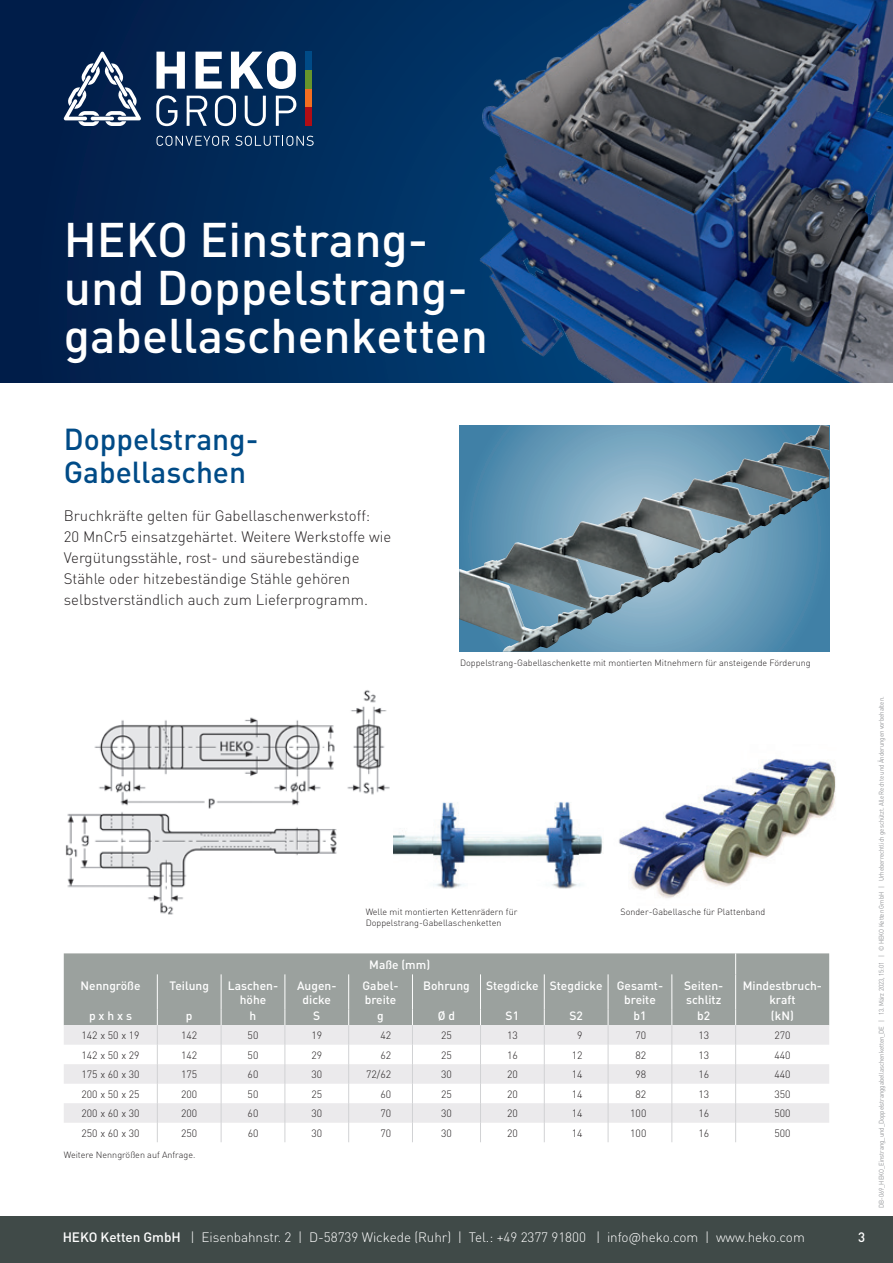
<style>
.page{position:relative;width:893px;height:1263px;background:#fff}
.page>*{position:absolute;margin:0;border:0;box-sizing:border-box;transform-origin:0 0}
.t1{font:500 48px/48px "DIN";color:#fff}
.t2{font:500 30px/33px "DIN";color:#004b87}
.t3{font:300 15px/21px "DIN";color:#231f20}
.t4{font:300 13.5px "DIN Pro";letter-spacing:-.005em;color:#fff}
.t5{font:500 13.5px "DIN";color:#fff}
.t6{font:500 12px/14.4px "DIN";color:#fff;text-align:center}
.t7{font:300 10.5px "DIN";color:#231f20}
.t8{font:300 9px/10.8px "DIN Pro";color:#231f20}
.t9{font:6.75px "DIN";letter-spacing:-.01em;color:#939598;scale:.9 1}
.s1{font-family:"DIN";font-weight:500}
</style>
<div class="page">
<svg style="left:0;top:0;width:466px;height:383px;background:#002958"></svg>
<img style="left:466px;top:0;width:427px;height:383px">
<img style="left:459px;top:425px;width:370px;height:227px">
<img style="left:393px;top:802px;width:210px;height:87px">
<img style="left:618px;top:758px;width:218px;height:140px">
<img style="left:65px;top:690px;width:325px;height:225px">
<div style="left:0;top:1216px;width:893px;height:47px;background:#404a48"></div>
<div style="left:64px;top:953px;width:765px;height:72px;background:#9ba19e"></div>
<svg style="left:64px;top:1025px;width:765px;height:98px;fill:#ebeaec"></svg>
<svg style="left:735px;top:953px;width:1px;height:21px"></svg>
<hr style="left:157px;top:974px;width:1px;height:36px;background:#fff">
<hr style="left:221px;top:974px;width:1px;height:36px;background:#fff">
<hr style="left:285px;top:974px;width:1px;height:36px;background:#fff">
<hr style="left:348px;top:974px;width:1px;height:36px;background:#fff">
<hr style="left:412px;top:974px;width:1px;height:36px;background:#fff">
<hr style="left:480px;top:974px;width:1px;height:36px;background:#fff">
<hr style="left:544px;top:974px;width:1px;height:36px;background:#fff">
<hr style="left:608px;top:974px;width:1px;height:36px;background:#fff">
<hr style="left:671px;top:974px;width:1px;height:36px;background:#fff">
<hr style="left:735px;top:974px;width:1px;height:36px;background:#fff">
<svg style="left:157px;top:1010px;width:1px;height:132px"></svg>
<svg style="left:221px;top:1010px;width:1px;height:132px"></svg>
<svg style="left:285px;top:1010px;width:1px;height:132px"></svg>
<svg style="left:348px;top:1010px;width:1px;height:132px"></svg>
<svg style="left:412px;top:1010px;width:1px;height:132px"></svg>
<svg style="left:480px;top:1010px;width:1px;height:132px"></svg>
<svg style="left:544px;top:1010px;width:1px;height:132px"></svg>
<svg style="left:608px;top:1010px;width:1px;height:132px"></svg>
<svg style="left:671px;top:1010px;width:1px;height:132px"></svg>
<svg style="left:735px;top:1010px;width:1px;height:132px"></svg>
<svg style="left:156px;top:51px;width:140px;height:38px"></svg>
<svg style="left:156px;top:95px;width:140px;height:31px"></svg>
<svg style="left:157px;top:136px;width:72px;height:10px"></svg>
<svg style="left:235px;top:136px;width:79px;height:10px"></svg>
<div style="left:306px;top:52px;width:6px;height:18px;background:#004b87"></div>
<div style="left:306px;top:70px;width:6px;height:19px;background:#66952c"></div>
<div style="left:306px;top:89px;width:6px;height:18px;background:#f36e21"></div>
<div style="left:306px;top:107px;width:6px;height:19px;background:#b00d15"></div>
<svg style="left:64px;top:52px;width:77px;height:74px"></svg>
<h1 class="t1" style="left:64px;top:214px;width:426px">HEKO Einstrang&shy;und Doppelstrang&shy;gabellaschenketten</h1>
<h2 class="t2" style="left:64px;top:422px;width:196px">Doppelstrang-<br>Gabellaschen</h2>
<p class="t3" style="left:64px;top:505px;width:329px">Bruchkräfte gelten für Gabellaschenwerkstoff:<br>20 MnCr5 einsatzgehärtet. Weitere Werkstoffe wie Vergütungsstähle, rost- und säurebeständige Stähle oder hitzebeständige Stähle gehören selbstverständlich auch zum Lieferprogramm.</p>
<p class="t8" style="left:460px;top:657px;width:352px">Doppelstrang-Gabellaschenkette mit montierten Mitnehmern für ansteigende Förderung</p>
<p class="t8" style="left:366px;top:906px;width:153px">Welle mit montierten Kettenrädern für<br>Doppelstrang-Gabellaschenketten</p>
<p class="t8" style="left:620px;top:906px;width:146px">Sonder-Gabellasche für Plattenband</p>
<p class="t6" style="left:369px;top:957px;width:62px">Maße (mm)</p>
<p class="t6" style="left:81px;top:978px;width:61px">Nenngröße</p>
<p class="t6" style="left:169px;top:978px;width:41px">Teilung</p>
<p class="t6" style="left:228px;top:978px;width:52px">Laschen&shy;höhe</p>
<p class="t6" style="left:297px;top:978px;width:39px">Augen&shy;dicke</p>
<p class="t6" style="left:363px;top:978px;width:36px;text-align:left">Gabel&shy;breite</p>
<p class="t6" style="left:423px;top:978px;width:48px">Bohrung</p>
<p class="t6" style="left:624px;top:978px;width:40px;text-align:left;text-indent:-138px">Stegdicke Stegdicke Gesamt&shy;breite</p>
<p class="t6" style="left:684px;top:978px;width:39px;text-align:left">Seiten&shy;schlitz</p>
<p class="t6" style="left:743px;top:978px;width:81px">Mindestbruch&shy;kraft</p>
<p class="t6" style="left:89px;top:1008px;width:45px">p x h x s</p>
<p class="t6" style="left:186px;top:1008px;width:8px">p</p>
<p class="t6" style="left:250px;top:1008px;width:8px">h</p>
<p class="t6" style="left:313px;top:1008px;width:9px">S</p>
<p class="t6" style="left:377px;top:1008px;width:8px">g</p>
<p class="t6" style="left:438px;top:1008px;width:19px">Ø d</p>
<p class="t6" style="left:506px;top:1008px;width:15px">S1</p>
<p class="t6" style="left:569px;top:1008px;width:15px">S2</p>
<p class="t6" style="left:633px;top:1008px;width:15px">b1</p>
<p class="t6" style="left:697px;top:1008px;width:15px">b2</p>
<p class="t6" style="left:771px;top:1008px;width:24px">(kN)</p>
<p class="t7" style="left:81px;top:1029px;width:60px">142 x 50 x 19</p>
<p class="t7" style="left:181px;top:1029px;width:18px">142</p>
<p class="t7" style="left:248px;top:1029px;width:12px">50</p>
<p class="t7" style="left:311px;top:1029px;width:12px">19</p>
<p class="t7" style="left:380px;top:1029px;width:12px">42</p>
<p class="t7" style="left:441px;top:1029px;width:12px">25</p>
<p class="t7" style="left:507px;top:1029px;width:12px">13</p>
<p class="t7" style="left:577px;top:1029px;width:7px">9</p>
<p class="t7" style="left:636px;top:1029px;width:12px">70</p>
<p class="t7" style="left:698px;top:1029px;width:12px">13</p>
<p class="t7" style="left:774px;top:1029px;width:18px">270</p>
<p class="t7" style="left:81px;top:1048px;width:60px">142 x 50 x 29</p>
<p class="t7" style="left:181px;top:1048px;width:18px">142</p>
<p class="t7" style="left:248px;top:1048px;width:12px">50</p>
<p class="t7" style="left:311px;top:1048px;width:12px">29</p>
<p class="t7" style="left:380px;top:1048px;width:12px">62</p>
<p class="t7" style="left:441px;top:1048px;width:12px">25</p>
<p class="t7" style="left:507px;top:1048px;width:12px">16</p>
<p class="t7" style="left:572px;top:1048px;width:12px">12</p>
<p class="t7" style="left:636px;top:1048px;width:12px">82</p>
<p class="t7" style="left:698px;top:1048px;width:12px">13</p>
<p class="t7" style="left:774px;top:1048px;width:18px">440</p>
<p class="t7" style="left:81px;top:1068px;width:60px">175 x 60 x 30</p>
<p class="t7" style="left:181px;top:1068px;width:18px">175</p>
<p class="t7" style="left:248px;top:1068px;width:12px">60</p>
<p class="t7" style="left:311px;top:1068px;width:12px">30</p>
<p class="t7" style="left:366px;top:1068px;width:27px">72/62</p>
<p class="t7" style="left:441px;top:1068px;width:12px">30</p>
<p class="t7" style="left:507px;top:1068px;width:12px">20</p>
<p class="t7" style="left:572px;top:1068px;width:12px">14</p>
<p class="t7" style="left:636px;top:1068px;width:12px">98</p>
<p class="t7" style="left:698px;top:1068px;width:12px">16</p>
<p class="t7" style="left:774px;top:1068px;width:18px">440</p>
<p class="t7" style="left:82px;top:1087px;width:60px">200 x 50 x 25</p>
<p class="t7" style="left:181px;top:1087px;width:18px">200</p>
<p class="t7" style="left:248px;top:1087px;width:12px">50</p>
<p class="t7" style="left:311px;top:1087px;width:12px">25</p>
<p class="t7" style="left:380px;top:1087px;width:12px">60</p>
<p class="t7" style="left:441px;top:1087px;width:12px">25</p>
<p class="t7" style="left:507px;top:1087px;width:12px">20</p>
<p class="t7" style="left:572px;top:1087px;width:12px">14</p>
<p class="t7" style="left:636px;top:1087px;width:12px">82</p>
<p class="t7" style="left:698px;top:1087px;width:12px">13</p>
<p class="t7" style="left:774px;top:1087px;width:18px">350</p>
<p class="t7" style="left:82px;top:1107px;width:60px">200 x 60 x 30</p>
<p class="t7" style="left:181px;top:1107px;width:18px">200</p>
<p class="t7" style="left:248px;top:1107px;width:12px">60</p>
<p class="t7" style="left:311px;top:1107px;width:12px">30</p>
<p class="t7" style="left:380px;top:1107px;width:12px">70</p>
<p class="t7" style="left:441px;top:1107px;width:12px">30</p>
<p class="t7" style="left:507px;top:1107px;width:12px">20</p>
<p class="t7" style="left:572px;top:1107px;width:12px">14</p>
<p class="t7" style="left:630px;top:1107px;width:18px">100</p>
<p class="t7" style="left:698px;top:1107px;width:12px">16</p>
<p class="t7" style="left:774px;top:1107px;width:18px">500</p>
<p class="t7" style="left:82px;top:1126px;width:60px">250 x 60 x 30</p>
<p class="t7" style="left:181px;top:1126px;width:18px">250</p>
<p class="t7" style="left:248px;top:1126px;width:12px">60</p>
<p class="t7" style="left:311px;top:1126px;width:12px">30</p>
<p class="t7" style="left:380px;top:1126px;width:12px">70</p>
<p class="t7" style="left:441px;top:1126px;width:12px">30</p>
<p class="t7" style="left:507px;top:1126px;width:12px">20</p>
<p class="t7" style="left:572px;top:1126px;width:12px">14</p>
<p class="t7" style="left:630px;top:1126px;width:18px">100</p>
<p class="t7" style="left:698px;top:1126px;width:12px">16</p>
<p class="t7" style="left:774px;top:1126px;width:18px">500</p>
<p class="t8" style="left:64px;top:1149px;width:133px">Weitere Nenngrößen auf Anfrage.</p>
<p class="t4" style="left:63px;top:1228px;width:744px"><span class="s1">HEKO Ketten GmbH</span> | Eisenbahnstr. 2 | D-58739 Wickede (Ruhr) | Tel.: +49 2377 91800 | info@heko.com | www.heko.com</p>
<p class="t5" style="left:858px;top:1229px;width:9px">3</p>
<p class="t9" style="left:877px;top:1208px;width:570px;rotate:-90deg">DB-069_HEKO_Einstrang_und_Doppelstranggabellaschenketten_DE | 13. März 2023, 15:01 | © HEKO Ketten GmbH | Urheberrechtlich geschützt. Alle Rechte und Änderungen vorbehalten.</p>
</div>
